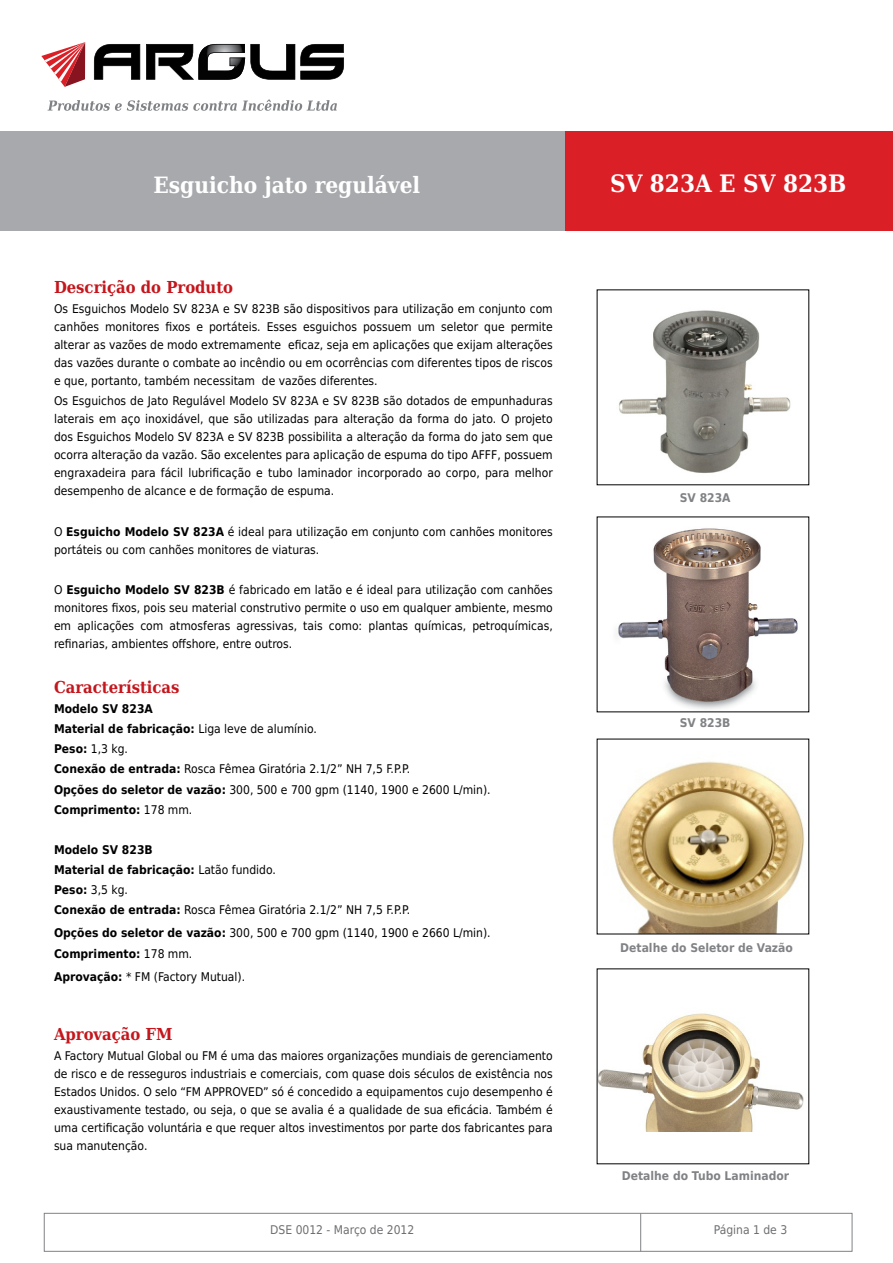
<style>
.page{position:relative;width:893px;height:1263px;background:#fff}
.page>*{position:absolute;margin:0;border:0;box-sizing:border-box;transform-origin:0 0}
.t1{font:700 24px "DejaVu Serif Condensed";color:#fff}
.t2{font:700 22.5px "DejaVu Serif Condensed";color:#fff}
.t3{font:700 16.5px "DejaVu Serif Condensed";color:#c4161c}
.t4{font:12px/18px "DejaVu Sans Condensed";color:#000;text-align:justify}
.t5{font:700 12px/20.1px "DejaVu Sans Condensed";color:#000}
.t6{font:700 12px "DejaVu Sans Condensed";color:#808285}
.t7{font:12px "DejaVu Sans Condensed";color:#6d6e71}
.s1{font-weight:700}
.s2{font-weight:400}
</style>
<div class="page">
<div style="left:44px;top:1213px;width:808px;height:39px;border:1px solid #808285"></div>
<hr style="left:640px;top:1213px;width:1px;height:38px;background:#808285">
<div style="left:0;top:132px;width:581px;height:99px;background:#a7a9ac"></div>
<div style="left:565px;top:132px;width:328px;height:99px;background:#da1f26"></div>
<svg style="left:94px;top:44px;width:46px;height:36px"></svg>
<svg style="left:41px;top:42px;width:44px;height:45px"></svg>
<svg style="left:146px;top:44px;width:198px;height:36px"></svg>
<svg style="left:48px;top:100px;width:289px;height:11px"></svg>
<img style="left:609px;top:516px;width:199px;height:197px">
<img style="left:612px;top:752px;width:198px;height:181px">
<img style="left:599px;top:1013px;width:205px;height:118px">
<img style="left:619px;top:310px;width:172px;height:163px">
<h2 class="t2" style="left:153px;top:165px;width:268px">Esguicho jato regulável</h2>
<h1 class="t1" style="left:610px;top:163px;width:238px">SV 823A E SV 823B</h1>
<h3 class="t3" style="left:54px;top:273px;width:181px">Descrição do Produto</h3>
<p class="t4" style="left:54px;top:300px;width:500px">Os Esguichos Modelo SV 823A e SV 823B são dispositivos para utilização em conjunto com canhões monitores fixos e portáteis. Esses esguichos possuem um seletor que permite alterar as vazões de modo extremamente eficaz, seja em aplicações que exijam alterações das vazões durante o combate ao incêndio ou em ocorrências com diferentes tipos de riscos e que, portanto, também necessitam de vazões diferentes.</p>
<p class="t4" style="left:54px;top:392px;width:500px">Os Esguichos de Jato Regulável Modelo SV 823A e SV 823B são dotados de empunhaduras laterais em aço inoxidável, que são utilizadas para alteração da forma do jato. O projeto dos Esguichos Modelo SV 823A e SV 823B possibilita a alteração da forma do jato sem que ocorra alteração da vazão. São excelentes para aplicação de espuma do tipo AFFF, possuem engraxadeira para fácil lubrificação e tubo laminador incorporado ao corpo, para melhor desempenho de alcance e de formação de espuma.</p>
<p class="t4" style="left:54px;top:522px;width:500px">O <span class="s1">Esguicho Modelo SV 823A</span> é ideal para utilização em conjunto com canhões monitores portáteis ou com canhões monitores de viaturas.</p>
<p class="t4" style="left:54px;top:580px;width:500px">O <span class="s1">Esguicho Modelo SV 823B</span> é fabricado em latão e é ideal para utilização com canhões monitores fixos, pois seu material construtivo permite o uso em qualquer ambiente, mesmo em aplicações com atmosferas agressivas, tais como: plantas químicas, petroquímicas, refinarias, ambientes offshore, entre outros.</p>
<h3 class="t3" style="left:54px;top:672px;width:127px">Características</h3>
<p class="t4" style="left:54px;top:698px;width:438px;line-height:20.1px;text-align:left"><span class="s1">Modelo SV 823A<br>Material de fabricação:</span> Liga leve de alumínio.<br><span class="s1">Peso:</span> 1,3 kg.<br><span class="s1">Conexão de entrada:</span> Rosca Fêmea Giratória 2.1/2” NH 7,5 F.P.P.<br><span class="s1">Opções do seletor de vazão:</span> 300, 500 e 700 gpm (1140, 1900 e 2600 L/min).<br><span class="s1">Comprimento:</span> 178 mm.</p>
<p class="t5" style="left:54px;top:839px;width:358px">Modelo SV 823B<br>Material de fabricação: <span class="s2">Latão fundido.<br></span>Peso: <span class="s2">3,5 kg.<br></span>Conexão de entrada: <span class="s2">Rosca Fêmea Giratória 2.1/2” NH 7,5 F.P.P.</span></p>
<p class="t4" style="left:54px;top:923px;width:438px;line-height:20.1px"><span class="s1">Opções do seletor de vazão:</span> 300, 500 e 700 gpm (1140, 1900 e 2660 L/min).<br><span class="s1">Comprimento:</span> 178 mm.</p>
<p class="t4" style="left:54px;top:967px;width:193px"><span class="s1">Aprovação:</span> * FM (Factory Mutual).</p>
<h3 class="t3" style="left:54px;top:1019px;width:120px">Aprovação FM</h3>
<p class="t4" style="left:54px;top:1046px;width:500px">A Factory Mutual Global ou FM é uma das maiores organizações mundiais de gerenciamento de risco e de resseguros industriais e comerciais, com quase dois séculos de existência nos Estados Unidos. O selo “FM APPROVED” só é concedido a equipamentos cujo desempenho é exaustivamente testado, ou seja, o que se avalia é a qualidade de sua eficácia. Também é uma certificação voluntária e que requer altos investimentos por parte dos fabricantes para sua manutenção.</p>
<p class="t6" style="left:680px;top:488px;width:52px">SV 823A</p>
<p class="t6" style="left:680px;top:713px;width:52px">SV 823B</p>
<p class="t6" style="left:620px;top:938px;width:174px">Detalhe do Seletor de Vazão</p>
<p class="t6" style="left:622px;top:1166px;width:169px">Detalhe do Tubo Laminador</p>
<p class="t7" style="left:270px;top:1220px;width:146px">DSE 0012 - Março de 2012</p>
<p class="t7" style="left:714px;top:1220px;width:75px">Página 1 de 3</p>
</div>
